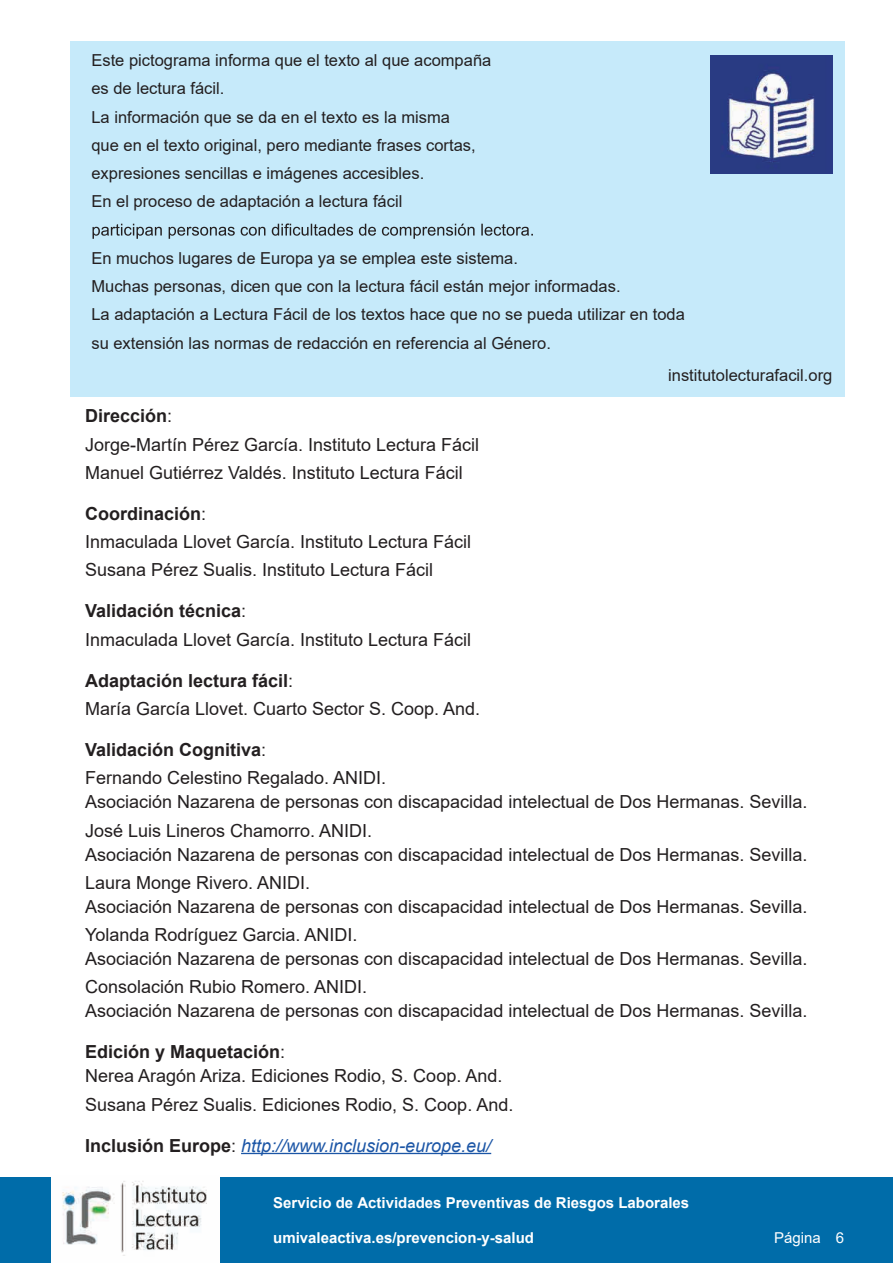
<style>
.page{position:relative;width:893px;height:1263px;background:#fff}
.page>*{position:absolute;margin:0;border:0;box-sizing:border-box;transform-origin:0 0}
.t1{font:18px/28.2px "Arial";color:#231f20}
.t2{font:italic 18px "Arial";color:#1c56a6}
.t3{font:16.5px/28.2px "Arial";color:#231f20}
.t4{font:700 15px "Arial";color:#fff}
.t5{font:15px "Arial";color:#fff}
.s1{font-weight:700}
.s2{font-weight:700;font-style:normal;color:#231f20}
.s3{font-style:normal;color:#231f20}
</style>
<div class="page">
<div style="left:0;top:1178px;width:893px;height:85px;background:#006ca9"></div>
<img style="left:51px;top:1178px;width:168px;height:85px">
<hr style="left:241px;top:1153px;width:250px;height:1px;background:#1c56a6">
<div style="left:70px;top:41px;width:775px;height:355px;background:#c6eafa"></div>
<svg style="left:93px;top:223px;width:440px;height:16px"></svg>
<img style="left:710px;top:55px;width:122px;height:118px">
<p class="t3" style="left:91px;top:46px;width:401px">Este pictograma informa que el texto al que acompaña es de lectura fácil.<br>La información que se da en el texto es la misma<br>que en el texto original, pero mediante frases cortas, expresiones sencillas e imágenes accesibles.<br>En el proceso de adaptación a lectura fácil</p>
<p class="t3" style="left:91px;top:244px;width:595px">En muchos lugares de Europa ya se emplea este sistema.<br>Muchas personas, dicen que con la lectura fácil están mejor informadas.<br>La adaptación a Lectura Fácil de los textos hace que no se pueda utilizar en toda su extensión las normas de redacción en referencia al Género.</p>
<p class="t3" style="left:668px;top:361px;width:166px">institutolecturafacil.org</p>
<p class="t1" style="left:85px;top:402px;width:396px"><span class="s1">Dirección</span>:<br>Jorge-Martín Pérez García. Instituto Lectura Fácil<br>Manuel Gutiérrez Valdés. Instituto Lectura Fácil</p>
<p class="t1" style="left:85px;top:499px;width:388px"><span class="s1">Coordinación</span>:<br>Inmaculada Llovet García. Instituto Lectura Fácil<br>Susana Pérez Sualis. Instituto Lectura Fácil</p>
<p class="t1" style="left:85px;top:597px;width:388px"><span class="s1">Validación técnica</span>:<br>Inmaculada Llovet García. Instituto Lectura Fácil</p>
<p class="t1" style="left:85px;top:666px;width:397px"><span class="s1">Adaptación lectura fácil</span>:<br>María García Llovet. Cuarto Sector S. Coop. And.</p>
<p class="t1" style="left:85px;top:735px;width:303px"><span class="s1">Validación Cognitiva</span>:<br>Fernando Celestino Regalado. ANIDI.</p>
<p class="t1" style="left:85px;top:788px;width:724px">Asociación Nazarena de personas con discapacidad intelectual de Dos Hermanas. Sevilla.<br>José Luis Lineros Chamorro. ANIDI.</p>
<p class="t1" style="left:85px;top:840px;width:724px">Asociación Nazarena de personas con discapacidad intelectual de Dos Hermanas. Sevilla.<br>Laura Monge Rivero. ANIDI.</p>
<p class="t1" style="left:85px;top:892px;width:724px">Asociación Nazarena de personas con discapacidad intelectual de Dos Hermanas. Sevilla.<br>Yolanda Rodríguez Garcia. ANIDI.</p>
<p class="t1" style="left:85px;top:944px;width:724px">Asociación Nazarena de personas con discapacidad intelectual de Dos Hermanas. Sevilla.<br>Consolación Rubio Romero. ANIDI.</p>
<p class="t1" style="left:85px;top:997px;width:724px">Asociación Nazarena de personas con discapacidad intelectual de Dos Hermanas. Sevilla.</p>
<p class="t1" style="left:85px;top:1040px;width:419px;line-height:24px"><span class="s1">Edición y Maquetación</span>:<br>Nerea Aragón Ariza. Ediciones Rodio, S. Coop. And.</p>
<p class="t1" style="left:85px;top:1090px;width:430px">Susana Pérez Sualis. Ediciones Rodio, S. Coop. And.</p>
<p class="t2" style="left:85px;top:1134px;width:408px"><span class="s2">Inclusión Europe</span><span class="s3">:</span> http://www.inclusion-europe.eu/</p>
<p class="t4" style="left:273px;top:1192px;width:418px">Servicio de Actividades Preventivas de Riesgos Laborales</p>
<p class="t4" style="left:273px;top:1227px;width:262px">umivaleactiva.es/prevencion-y-salud</p>
<p class="t5" style="left:774px;top:1227px;width:72px">Página 6</p>
</div>
